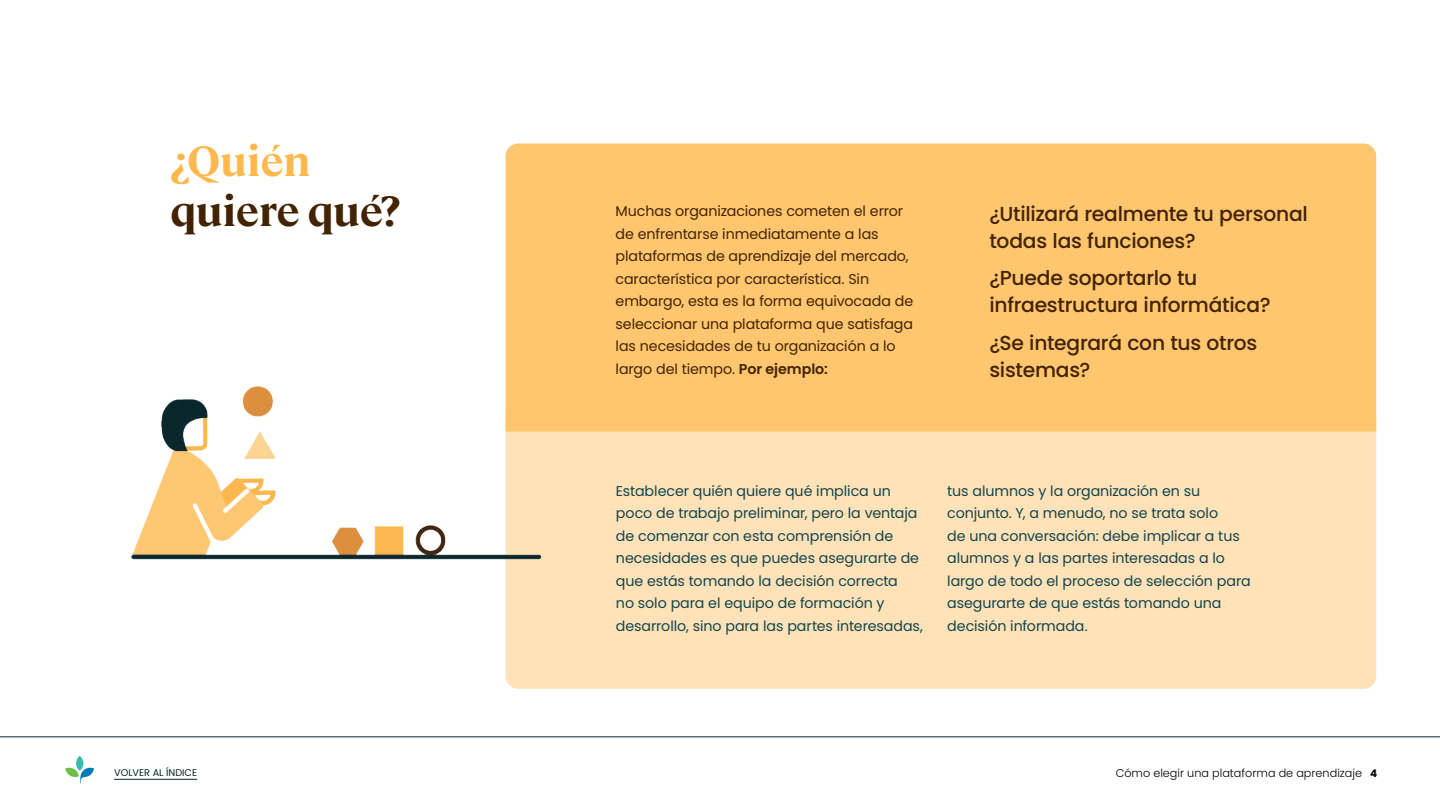
<style>
.page{position:relative;width:1440px;height:810px;background:#fff}
.page>*{position:absolute;margin:0;border:0;box-sizing:border-box;transform-origin:0 0}
.t1{font:700 42px "Cambon";color:#422302}
.t2{font:700 42px "Cambon";color:#ffb84d}
.t3{font:500 20.25px/27px "Poppins";letter-spacing:-.01em;color:#422302}
.t4{font:14.25px/22.5px "Poppins";letter-spacing:-.005em;color:#13454e}
.t5{font:14.25px/22.5px "Poppins";letter-spacing:-.005em;color:#422302}
.t6{font:300 11.25px "Poppins";color:#000}
.t7{font:9.75px "Poppins";color:#07262a}
.s1{font-weight:600}
.s2{font-weight:700;font-size:10.5px}
</style>
<div class="page">
<hr style="left:0;top:737px;width:1440px;height:1px;background:#07262a">
<div style="left:506px;top:405px;width:870px;height:284px;background:#ffe2b8;border-radius:13px"></div>
<div style="left:506px;top:144px;width:870px;height:288px;background:#ffc670"></div>
<img style="left:131px;top:347px;width:429px;height:224px">
<div style="left:76px;top:756px;width:7px;height:15px;background:#36bdb0;border-radius:50%"></div>
<svg style="left:65px;top:767px;width:29px;height:17px"></svg>
<hr style="left:114px;top:779px;width:83px;height:1px;background:#07262a">
<h1 class="t2" style="left:170px;top:131px;width:142px">¿Quién</h1>
<h1 class="t1" style="left:170px;top:180px;width:231px">quiere qué?</h1>
<p class="t5" style="left:616px;top:200px;width:299px">Muchas organizaciones cometen el error de enfrentarse inmediatamente a las plataformas de aprendizaje del mercado, característica por característica. Sin embargo, esta es la forma equivocada de seleccionar una plataforma que satisfaga las necesidades de tu organización a lo largo del tiempo. <span class="s1">Por ejemplo:</span></p>
<h2 class="t3" style="left:989px;top:200px;width:320px">¿Utilizará realmente tu personal todas las funciones?</h2>
<h2 class="t3" style="left:989px;top:265px;width:283px">¿Puede soportarlo tu infraestructura informática?</h2>
<h2 class="t3" style="left:989px;top:330px;width:269px">¿Se integrará con tus otros sistemas?</h2>
<p class="t4" style="left:616px;top:479px;width:308px">Establecer quién quiere qué implica un poco de trabajo preliminar, pero la ventaja de comenzar con esta comprensión de necesidades es que puedes asegurarte de que estás tomando la decisión correcta<br>no solo para el equipo de formación y desarrollo, sino para las partes interesadas,</p>
<p class="t4" style="left:947px;top:479px;width:305px">tus alumnos y la organización en su conjunto. Y, a menudo, no se trata solo<br>de una conversación: debe implicar a tus alumnos y a las partes interesadas a lo largo de todo el proceso de selección para asegurarte de que estás tomando una decisión informada.</p>
<p class="t7" style="left:114px;top:766px;width:85px">VOLVER AL ÍNDICE</p>
<p class="t6" style="left:1116px;top:766px;width:263px">Cómo elegir una plataforma de aprendizaje <span class="s2">4</span></p>
</div>
